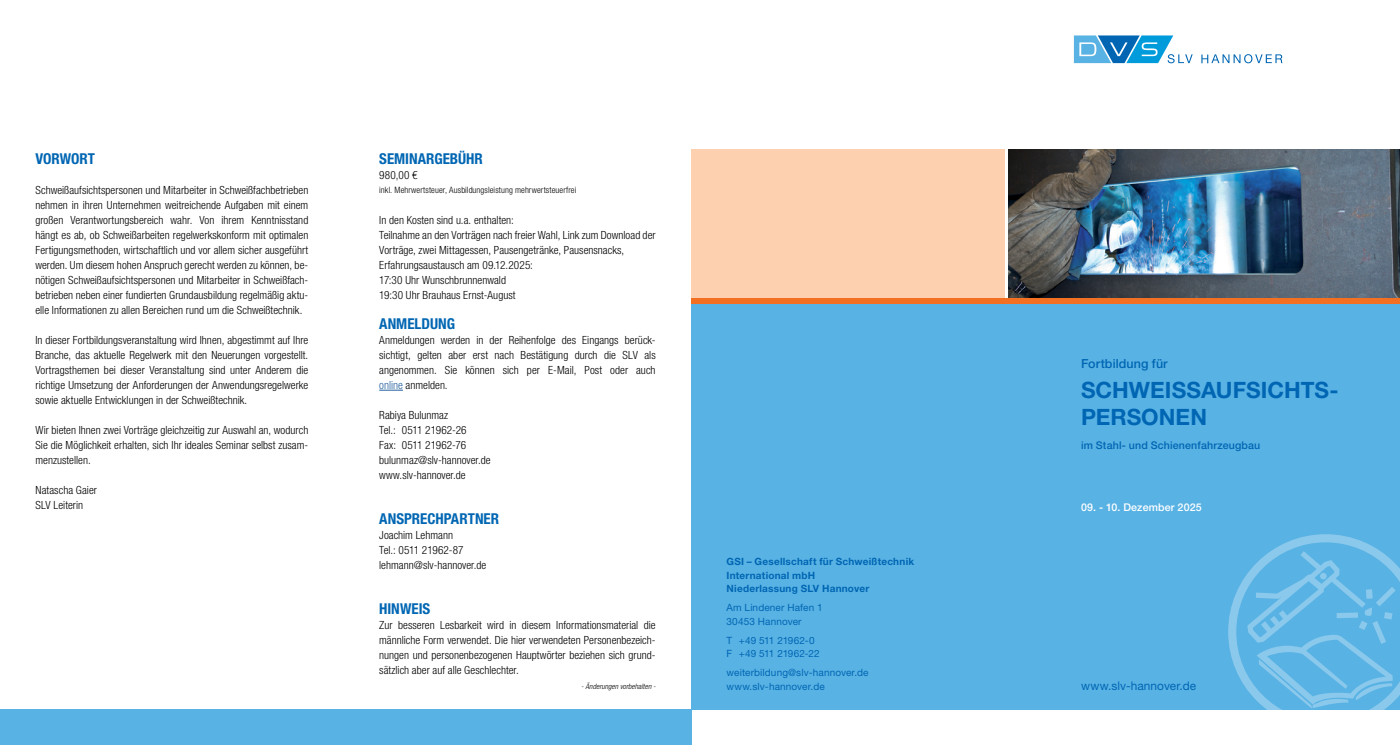
<style>
.page{position:relative;width:1400px;height:745px;background:#fff}
.page>*{position:absolute;margin:0;border:0;box-sizing:border-box;transform-origin:0 0}
.t1{font:700 22.5px/27px "Helvetica Neue LT Std";color:#0066b3}
.t2{font:700 condensed 15px "Helvetica Neue LT Std";color:#0066b3}
.t3{font:500 12.5px "Helvetica Neue LT Std";letter-spacing:.005em;color:#0066b3}
.t4{font:11.88px "Helvetica Neue LT Std";letter-spacing:.005em;color:#0066b3}
.t5{font:300 condensed 11.25px/15px "Helvetica Neue LT Std";letter-spacing:.005em;color:#000;text-align:justify}
.t6{font:500 10.62px "Helvetica Neue LT Std";letter-spacing:.015em;color:#0066b3}
.t7{font:500 10.62px "Helvetica Neue LT Std";letter-spacing:.015em;color:#fff}
.t8{font:10px/13.8px "Helvetica Neue LT Std";letter-spacing:.01em;color:#0066b3}
.t9{font:700 10px/13.8px "Helvetica Neue LT Std";letter-spacing:.025em;color:#0066b3}
.t10{font:10px/13.8px "Helvetica Neue LT Std";letter-spacing:-.02em;color:#0066b3}
.t11{font:300 condensed 8.75px "Helvetica Neue LT Std";letter-spacing:.01em;color:#000}
.t12{font:italic 300 condensed 7.5px "Helvetica Neue LT Std";letter-spacing:.01em;color:#000}
.s1{color:#215e9e}
</style>
<div class="page">
<img style="left:1008px;top:149px;width:392px;height:149px">
<div style="left:691px;top:298px;width:709px;height:411px;background:#59b2e4"></div>
<div style="left:691px;top:149px;width:314px;height:149px;background:#fdd0af"></div>
<div style="left:0;top:709px;width:691px;height:35px;background:#59b2e4"></div>
<div style="left:691px;top:298px;width:709px;height:5px;background:#f36f21"></div>
<svg style="left:379px;top:389px;width:24px;height:1px"></svg>
<svg style="left:1228px;top:534px;width:172px;height:176px"></svg>
<svg style="left:1074px;top:35px;width:118px;height:28px"></svg>
<svg style="left:1201px;top:54px;width:81px;height:9px"></svg>
<h2 class="t2" style="left:35px;top:149px;width:61px">VORWORT</h2>
<p class="t5" style="left:35px;top:182px;width:274px">Schweißaufsichtspersonen und Mitarbeiter in Schweißfachbetrieben nehmen in ihren Unternehmen weitreichende Aufgaben mit einem großen Verantwortungsbereich wahr. Von ihrem Kenntnisstand hängt es ab, ob Schweißarbeiten regelwerkskonform mit optimalen Fertigungsmethoden, wirtschaftlich und vor allem sicher ausgeführt werden. Um diesem hohen Anspruch gerecht werden zu können, be&shy;nötigen Schweißaufsichtspersonen und Mitarbeiter in Schweißfach&shy;betrieben neben einer fundierten Grundausbildung regelmäßig aktu&shy;elle Informationen zu allen Bereichen rund um die Schweißtechnik.</p>
<p class="t5" style="left:35px;top:332px;width:274px">In dieser Fortbildungsveranstaltung wird Ihnen, abgestimmt auf Ihre Branche, das aktuelle Regelwerk mit den Neuerungen vorgestellt.<br>Vortragsthemen bei dieser Veranstaltung sind unter Anderem die richtige Umsetzung der Anforderungen der Anwendungsregelwerke sowie aktuelle Entwicklungen in der Schweißtechnik.</p>
<p class="t5" style="left:35px;top:422px;width:274px">Wir bieten Ihnen zwei Vorträge gleichzeitig zur Auswahl an, wodurch Sie die Möglichkeit erhalten, sich Ihr ideales Seminar selbst zusam&shy;menzustellen.</p>
<p class="t5" style="left:35px;top:482px;width:63px">Natascha Gaier<br>SLV Leiterin</p>
<h2 class="t2" style="left:379px;top:149px;width:105px">SEMINARGEBÜHR</h2>
<p class="t5" style="left:379px;top:167px;width:40px">980,00 €</p>
<p class="t11" style="left:379px;top:184px;width:199px">inkl. Mehrwertsteuer, Ausbildungsleistung mehrwertsteuerfrei</p>
<p class="t5" style="left:379px;top:212px;width:278px;text-align:left">In den Kosten sind u.a. enthalten:<br>Teilnahme an den Vorträgen nach freier Wahl, Link zum Download der Vorträge, zwei Mittagessen, Pausengetränke, Pausensnacks, Erfahrungsaustausch am 09.12.2025:<br>17:30 Uhr Wunschbrunnenwald<br>19:30 Uhr Brauhaus Ernst-August</p>
<h2 class="t2" style="left:379px;top:314px;width:77px">ANMELDUNG</h2>
<p class="t5" style="left:379px;top:332px;width:278px">Anmeldungen werden in der Reihenfolge des Eingangs berück&shy;sichtigt, gelten aber erst nach Bestätigung durch die SLV als angenommen. Sie können sich per E-Mail, Post oder auch <span class="s1">online</span> anmelden.</p>
<p class="t5" style="left:379px;top:407px;width:113px;text-align:left">Rabiya Bulunmaz<br>Tel.: 0511 21962-26<br>Fax: 0511 21962-76 bulunmaz@slv-hannover.de www.slv-hannover.de</p>
<h2 class="t2" style="left:379px;top:509px;width:121px">ANSPRECHPARTNER</h2>
<p class="t5" style="left:379px;top:527px;width:108px;text-align:left">Joachim Lehmann<br>Tel.: 0511 21962-87 lehmann@slv-hannover.de</p>
<h2 class="t2" style="left:379px;top:599px;width:53px">HINWEIS</h2>
<p class="t5" style="left:379px;top:617px;width:278px">Zur besseren Lesbarkeit wird in diesem Informationsmaterial die männliche Form verwendet. Die hier verwendeten Personenbezeich&shy;nungen und personenbezogenen Hauptwörter beziehen sich grund&shy;sätzlich aber auf alle Geschlechter.</p>
<p class="t12" style="left:581px;top:682px;width:76px">- Änderungen vorbehalten -</p>
<p class="t9" style="left:726px;top:554px;width:189px">GSI – Gesellschaft für Schweißtechnik<br>International mbH<br>Niederlassung SLV Hannover</p>
<p class="t8" style="left:726px;top:600px;width:98px">Am Lindener Hafen 1<br>30453 Hannover</p>
<p class="t10" style="left:726px;top:632px;width:95px">T +49 511 21962-0<br>F +49 511 21962-22</p>
<p class="t8" style="left:726px;top:665px;width:143px">weiterbildung@slv-hannover.de www.slv-hannover.de</p>
<p class="t3" style="left:1081px;top:355px;width:88px">Fortbildung für</p>
<h1 class="t1" style="left:1081px;top:376px;width:259px">SCHWEISSAUFSICHTS-<br>PERSONEN</h1>
<p class="t6" style="left:1081px;top:438px;width:181px">im Stahl- und Schienenfahrzeugbau</p>
<p class="t7" style="left:1081px;top:500px;width:122px">09. - 10. Dezember 2025</p>
<p class="t4" style="left:1081px;top:678px;width:117px">www.slv-hannover.de</p>
</div>
